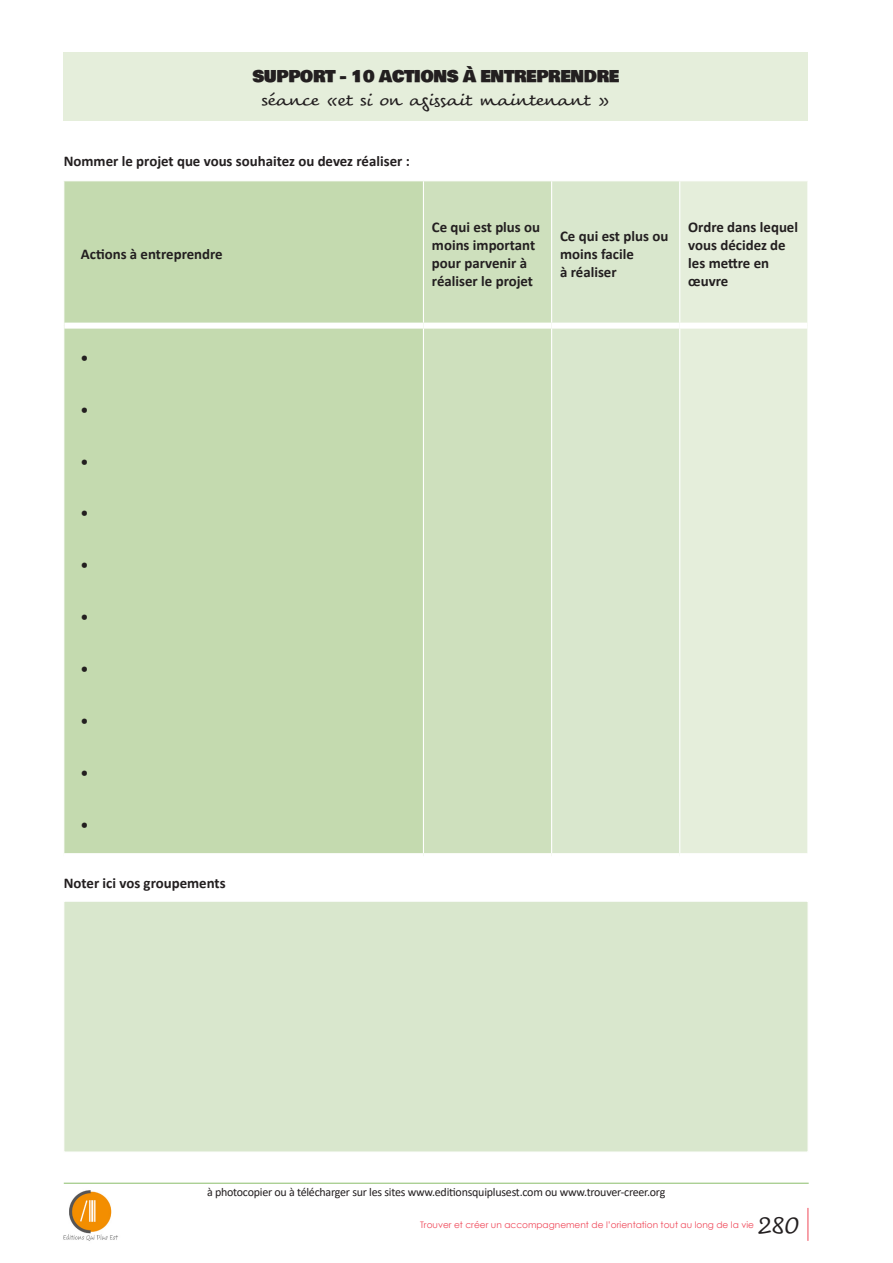
<style>
.page{position:relative;width:893px;height:1263px;background:#fff}
.page>*{position:absolute;margin:0;border:0;box-sizing:border-box;transform-origin:0 0}
.t1{font:21px "Tornac";color:#231f20}
.t2{font:19.35px "Tornac";letter-spacing:-.02em;color:#231f20}
.t3{font:16.35px "Bowlby One SC";letter-spacing:-.02em;color:#231f20}
.t4{font:700 14.85px/17.9px "Calibri";color:#231f20}
.t5{font:12px "Calibri";letter-spacing:-.02em;color:#231f20}
.t6{font:9px "Century Gothic";color:#ef4758}
</style>
<div class="page">
<hr style="left:807px;top:1208px;width:1px;height:33px;background:#ef4758">
<div style="left:64px;top:52px;width:744px;height:69px;background:#e5eedb"></div>
<div style="left:64px;top:181px;width:359px;height:672px;background:#c4daaf"></div>
<div style="left:424px;top:181px;width:127px;height:672px;background:#cee0bd"></div>
<div style="left:552px;top:181px;width:127px;height:672px;background:#d9e7cd"></div>
<div style="left:680px;top:181px;width:127px;height:672px;background:#e5eedb"></div>
<div style="left:64px;top:323px;width:359px;height:6px;background:#fff"></div>
<div style="left:423px;top:323px;width:129px;height:6px;background:#fff"></div>
<div style="left:552px;top:323px;width:128px;height:6px;background:#fff"></div>
<div style="left:680px;top:323px;width:127px;height:6px;background:#fff"></div>
<div style="left:63px;top:901px;width:746px;height:251px;background:#d9e7cd;border:1px solid #fff"></div>
<img style="left:63px;top:1182px;width:69px;height:59px">
<hr style="left:64px;top:1183px;width:745px;height:1px;background:#8bbd6a">
<p class="t3" style="left:252px;top:64px;width:368px">SUPPORT - 10 ACTIONS À ENTREPRENDRE</p>
<p class="t2" style="left:262px;top:87px;width:350px">séance «et si on agissait maintenant »</p>
<p class="t4" style="left:64px;top:152px;width:348px">Nommer le projet que vous souhaitez ou devez réaliser :</p>
<p class="t4" style="left:81px;top:245px;width:143px">Actions à entreprendre</p>
<p class="t4" style="left:432px;top:218px;width:110px">Ce qui est plus ou</p>
<p class="t4" style="left:432px;top:236px;width:105px">moins important</p>
<p class="t4" style="left:432px;top:254px;width:97px">pour parvenir à</p>
<p class="t4" style="left:432px;top:271px;width:103px">réaliser le projet</p>
<p class="t4" style="left:560px;top:227px;width:110px">Ce qui est plus ou</p>
<p class="t4" style="left:560px;top:245px;width:75px">moins facile</p>
<p class="t4" style="left:560px;top:263px;width:58px">à réaliser</p>
<p class="t4" style="left:688px;top:218px;width:111px">Ordre dans lequel</p>
<p class="t4" style="left:688px;top:236px;width:99px">vous décidez de les mettre en œuvre</p>
<p class="t4" style="left:81px;top:348px;width:9px">•</p>
<p class="t4" style="left:81px;top:400px;width:9px">•</p>
<p class="t4" style="left:81px;top:452px;width:9px">•</p>
<p class="t4" style="left:81px;top:504px;width:9px">•</p>
<p class="t4" style="left:81px;top:556px;width:9px">•</p>
<p class="t4" style="left:81px;top:608px;width:9px">•</p>
<p class="t4" style="left:81px;top:660px;width:9px">•</p>
<p class="t4" style="left:81px;top:712px;width:9px">•</p>
<p class="t4" style="left:81px;top:764px;width:9px">•</p>
<p class="t4" style="left:81px;top:816px;width:9px">•</p>
<p class="t4" style="left:64px;top:874px;width:163px">Noter ici vos groupements</p>
<p class="t5" style="left:207px;top:1184px;width:460px">à photocopier ou à télécharger sur les sites www.editionsquiplusest.com ou www.trouver-creer.org</p>
<p class="t6" style="left:420px;top:1218px;width:335px">Trouver et créer un accompagnement de l’orientation tout au long de la vie</p>
<h1 class="t1" style="left:758px;top:1211px;width:43px">280</h1>
</div>
